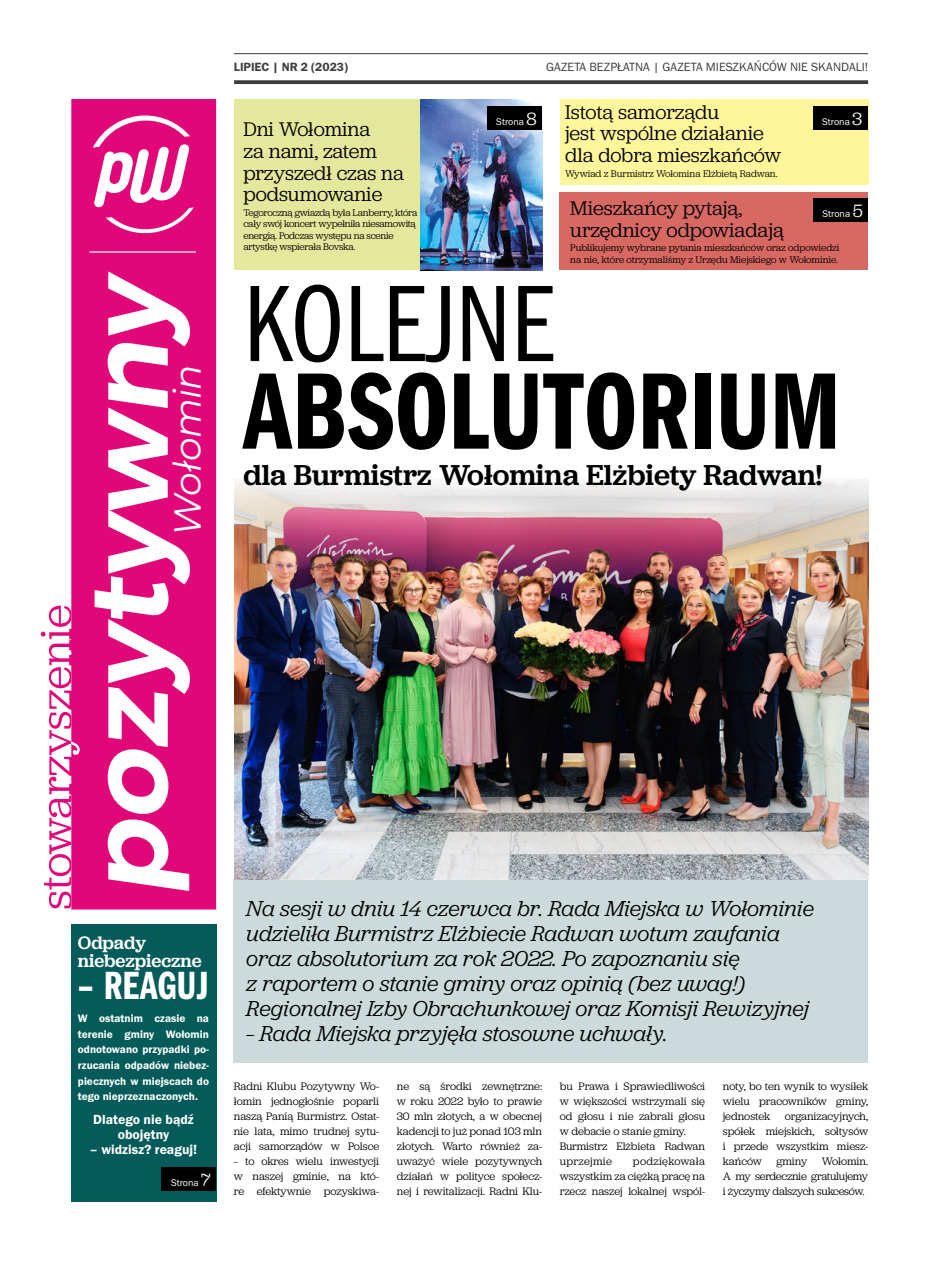
<style>
.page{position:relative;width:939px;height:1276px;background:#fff}
.page>*{position:absolute;margin:0;border:0;box-sizing:border-box;transform-origin:0 0}
.t1{font:112.5px "Franklin Gothic URW Com Dem";color:#000}
.t2{font:112.5px "Franklin Gothic URW Com Boo";color:#000}
.t3{font:40.75px "Franklin Gothic URW Com Dem";color:#fff}
.t4{font:italic 37.62px "Montserrat";letter-spacing:-.025em;color:#fff}
.t5{font:500 30px "Jubilat";color:#000}
.t6{font:italic 22.5px/25px "Jubilat";color:#000}
.t7{font:20.62px/21.6px "Jubilat";color:#000}
.t8{font:500 18.75px/17.5px "Jubilat";letter-spacing:-.005em;color:#fff}
.t9{font:500 16.25px "Jubilat";color:#3c3c3b}
.t10{font:13.75px/15px "Franklin Gothic URW Dem";color:#fff;text-align:center}
.t11{font:12.38px "Franklin Gothic URW Boo";color:#3c3c3b}
.t12{font:12.38px "Franklin Gothic URW Dem";color:#403f3e}
.t13{font:11.25px/15px "Jubilat";letter-spacing:-.005em;color:#000;text-align:justify}
.t14{font:11.25px/15.6px "Franklin Gothic URW Dem";color:#fff;text-align:justify}
.t15{font:10px/11.2px "Jubilat";letter-spacing:-.02em;color:#000}
.t16{font:10px/11.2px "Jubilat";color:#000}
.t17{font:10px "Franklin Gothic URW Boo";color:#fff}
.s1{font-family:"Jubilat";font-size:18.5px}
.s2{font-weight:400;font-size:11.25px}
</style>
<div class="page">
<div style="left:560px;top:99px;width:308px;height:85px;background:#fff69b"></div>
<div style="left:234px;top:99px;width:308px;height:171px;background:#e4e89c"></div>
<img style="left:420px;top:99px;width:122px;height:171px">
<div style="left:487px;top:106px;width:55px;height:23px;background:#000"></div>
<hr style="left:234px;top:53px;width:634px;height:1px;background:#3c3c3b">
<div style="left:71px;top:924px;width:145px;height:277px;background:#055a5a"></div>
<svg style="left:234px;top:80px;width:634px;height:4px;background:#494948"></svg>
<div style="left:234px;top:879px;width:634px;height:183px;background:#ccdadb"></div>
<svg style="left:71px;top:99px;width:145px;height:810px;background:#e10d7b"></svg>
<svg style="left:41px;top:606px;width:39px;height:302px"></svg>
<svg style="left:93px;top:115px;width:101px;height:118px"></svg>
<hr style="left:90px;top:251px;width:106px;height:2px;background:#fff">
<svg style="left:95px;top:271px;width:95px;height:620px"></svg>
<div style="left:560px;top:192px;width:308px;height:78px;background:#d76862"></div>
<div style="left:813px;top:199px;width:55px;height:23px;background:#000"></div>
<img style="left:234px;top:480px;width:634px;height:399px">
<div style="left:161px;top:1167px;width:55px;height:23px;background:#000"></div>
<div style="left:813px;top:107px;width:55px;height:23px;background:#000"></div>
<h3 class="t4" style="left:162px;top:536px;width:172px;rotate:-90deg">Wołomin</h3>
<p class="t12" style="left:234px;top:59px;width:116px">LIPIEC | NR 2 (2023)</p>
<p class="t11" style="left:546px;top:59px;width:324px">GAZETA BEZPŁATNA | GAZETA MIESZKAŃCÓW NIE SKANDALI!</p>
<p class="t17" style="left:496px;top:115px;width:42px">Strona <span class="s1">8</span></p>
<h3 class="t9" style="left:681px;top:60px;width:177px">Pozytywny Wołomin <span class="s2">1</span></h3>
<h3 class="t7" style="left:565px;top:100px;width:217px">Istotą samorządu<br>jest wspólne działanie dla dobra mieszkańców</h3>
<p class="t15" style="left:565px;top:167px;width:214px">Wywiad z Burmistrz Wołomina Elżbietą Radwan.</p>
<p class="t17" style="left:822px;top:116px;width:42px">Strona <span class="s1">3</span></p>
<h3 class="t7" style="left:243px;top:118px;width:162px">Dni Wołomina<br>za nami, zatem przyszedł czas na podsumowanie</h3>
<p class="t15" style="left:243px;top:207px;width:176px">Tegoroczną gwiazdą była Lanberry, która cały swój koncert wypełniła niesamowitą energią. Podczas występu na scenie artystkę wspierała Bovska.</p>
<h3 class="t7" style="left:570px;top:197px;width:174px">Mieszkańcy pytają,</h3>
<p class="t17" style="left:823px;top:208px;width:42px">Strona <span class="s1">5</span></p>
<h3 class="t7" style="left:570px;top:218px;width:215px">urzędnicy odpowiadają</h3>
<p class="t16" style="left:570px;top:242px;width:271px">Publikujemy wybrane pytania mieszkańców oraz odpowiedzi na nie, które otrzymaliśmy z Urzędu Miejskiego w Wołominie.</p>
<h1 class="t2" style="left:243px;top:248px;width:311px">KOLEJNE</h1>
<h1 class="t1" style="left:243px;top:333px;width:599px">ABSOLUTORIUM</h1>
<h3 class="t5" style="left:243px;top:455px;width:581px">dla Burmistrz Wołomina Elżbiety Radwan!</h3>
<h3 class="t8" style="left:78px;top:933px;width:125px">Odpady niebezpieczne</h3>
<h2 class="t3" style="left:78px;top:957px;width:132px">– REAGUJ</h2>
<p class="t14" style="left:78px;top:1010px;width:133px">W ostatnim czasie na terenie gminy Wołomin odnotowano przypadki po&shy;rzucania odpadów niebez&shy;piecznych w miejscach do tego nieprzeznaczonych.</p>
<p class="t10" style="left:93px;top:1111px;width:102px">Dlatego nie bądź obojętny</p>
<p class="t10" style="left:90px;top:1141px;width:109px">– widzisz? reaguj!</p>
<p class="t17" style="left:171px;top:1176px;width:41px">Strona <span class="s1">7</span></p>
<p class="t6" style="left:246px;top:895px;width:569px">Na sesji w dniu 14 czerwca br. Rada Miejska w Wołominie udzieliła Burmistrz Elżbiecie Radwan wotum zaufania oraz absolutorium za rok 2022. Po zapoznaniu się<br>z raportem o stanie gminy oraz opinią (bez uwag!)<br>Regionalnej Izby Obrachunkowej oraz Komisji Rewizyjnej</p>
<h3 class="t6" style="left:246px;top:1020px;width:423px">– Rada Miejska przyjęła stosowne uchwały.</h3>
<p class="t13" style="left:723px;top:1078px;width:147px">noty, bo ten wynik to wysiłek wielu pracowników gminy, jednostek</p>
<p class="t13" style="left:397px;top:1078px;width:147px">ne są środki zewnętrzne: w roku 2022 było to prawie 30 mln złotych, a w obecnej kadencji to już ponad 103 mln złotych. Warto również za&shy;uważyć wiele pozytywnych działań w polityce społecz&shy;nej i rewitalizacji. Radni Klu-</p>
<p class="t13" style="left:560px;top:1078px;width:147px;text-align:left">bu Prawa i Sprawiedliwości w większości wstrzymali się od głosu i nie zabrali głosu w debacie o stanie gminy.<br>Burmistrz Elżbieta Radwan uprzejmie</p>
<p class="t13" style="left:234px;top:1078px;width:147px">Radni Klubu Pozytywny Wo&shy;łomin jednogłośnie poparli naszą Panią Burmistrz. Ostat&shy;nie lata, mimo trudnej sytu&shy;acji samorządów w Polsce</p>
<p class="t13" style="left:234px;top:1153px;width:147px">– to okres wielu inwestycji w naszej gminie, na któ&shy;re efektywnie pozyskiwa-</p>
<p class="t13" style="left:723px;top:1108px;width:147px;text-indent:62px">organizacyjnych, spółek miejskich, sołtysów i przede wszystkim miesz&shy;kańców</p>
<p class="t13" style="left:560px;top:1153px;width:147px;text-indent:73px">podziękowała wszystkim za ciężką pracę na rzecz naszej lokalnej wspól-</p>
<p class="t13" style="left:723px;top:1153px;width:147px;text-indent:99px">Wołomin.<br>A my serdecznie gratulujemy i życzymy dalszych sukcesów.</p>
<p class="t13" style="left:776px;top:1153px;width:32px">gminy</p>
</div>
